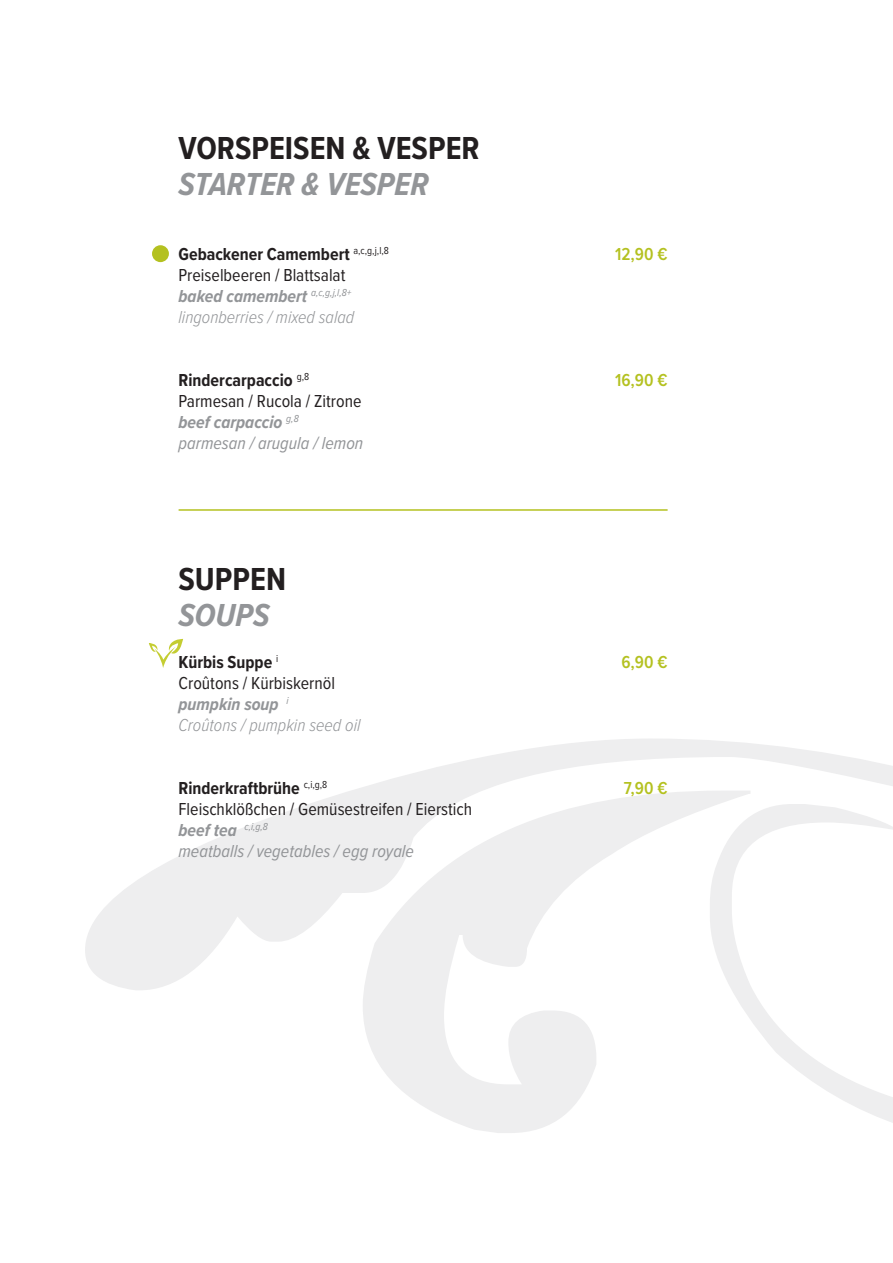
<style>
.page{position:relative;width:893px;height:1263px;background:#fff}
.page>*{position:absolute;margin:0;border:0;box-sizing:border-box;transform-origin:0 0}
.t1{font:700 33px "Proxima Nova Cond";color:#231f20}
.t2{font:italic 700 33px "Proxima Nova Cond";color:#939598}
.t3{font:18px/21px "Proxima Nova Cond";color:#231f20}
.t4{font:700 18px "Proxima Nova Cond";color:#231f20}
.t5{font:italic 300 18px/21px "Proxima Nova Cond";color:#939598}
.t6{font:600 18px "Proxima Nova Cond";color:#b4c120}
.s1{font-weight:700;font-style:italic;color:#939598}
.s2{font-weight:300;font-style:italic;color:#939598}
.s3{font-style:italic;color:#939598}
.s4{font-weight:400;font-style:normal;color:#231f20}
.s5{font-weight:700}
</style>
<div class="page">
<svg style="left:85px;top:739px;width:808px;height:394px"></svg>
<hr style="left:179px;top:509px;width:489px;height:2px;background:#b4c120">
<div style="left:152px;top:245px;width:17px;height:17px;background:#b4c120;border-radius:50%"></div>
<svg style="left:149px;top:639px;width:34px;height:29px"></svg>
<h1 class="t1" style="left:179px;top:124px;width:303px">VORSPEISEN &amp; VESPER</h1>
<h1 class="t2" style="left:179px;top:160px;width:252px">STARTER &amp; VESPER</h1>
<p class="t4" style="left:179px;top:240px;width:212px">Gebackener Camembert <sup>a,c,g,j,l,8</sup></p>
<p class="t6" style="left:615px;top:240px;width:54px">12,90 €</p>
<p class="t3" style="left:179px;top:263px;width:177px">Preiselbeeren / Blattsalat <span class="s1">baked camembert</span> <sup>a,c,g,j,l,8+ </sup><span class="s2">lingonberries / mixed salad</span></p>
<p class="t4" style="left:179px;top:366px;width:132px">Rindercarpaccio <sup>g,8</sup></p>
<p class="t6" style="left:615px;top:366px;width:54px">16,90 €</p>
<p class="t3" style="left:179px;top:389px;width:186px">Parmesan / Rucola / Zitrone <span class="s1">beef carpaccio</span> <sup>g,8 </sup><span class="s3">parmesan / arugula / lemon</span></p>
<h1 class="t1" style="left:179px;top:554px;width:109px">SUPPEN</h1>
<h1 class="t2" style="left:179px;top:590px;width:92px">SOUPS</h1>
<p class="t4" style="left:179px;top:649px;width:101px">Kürbis Suppe <sup>i</sup></p>
<p class="t6" style="left:621px;top:649px;width:48px">6,90 €</p>
<p class="t5" style="left:179px;top:672px;width:184px"><span class="s4">Croûtons / Kürbiskernöl </span><span class="s5">pumpkin soup</span> <sup>i<br></sup>Croûtons / pumpkin seed oil</p>
<p class="t4" style="left:179px;top:775px;width:150px">Rinderkraftbrühe <sup>c,i,g,8</sup></p>
<p class="t6" style="left:624px;top:775px;width:45px">7,90 €</p>
<p class="t3" style="left:179px;top:798px;width:295px">Fleischklößchen / Gemüsestreifen / Eierstich <span class="s1">beef tea</span> <sup>c,i,g,8<br></sup><span class="s3">meatballs / vegetables / egg royale</span></p>
</div>
